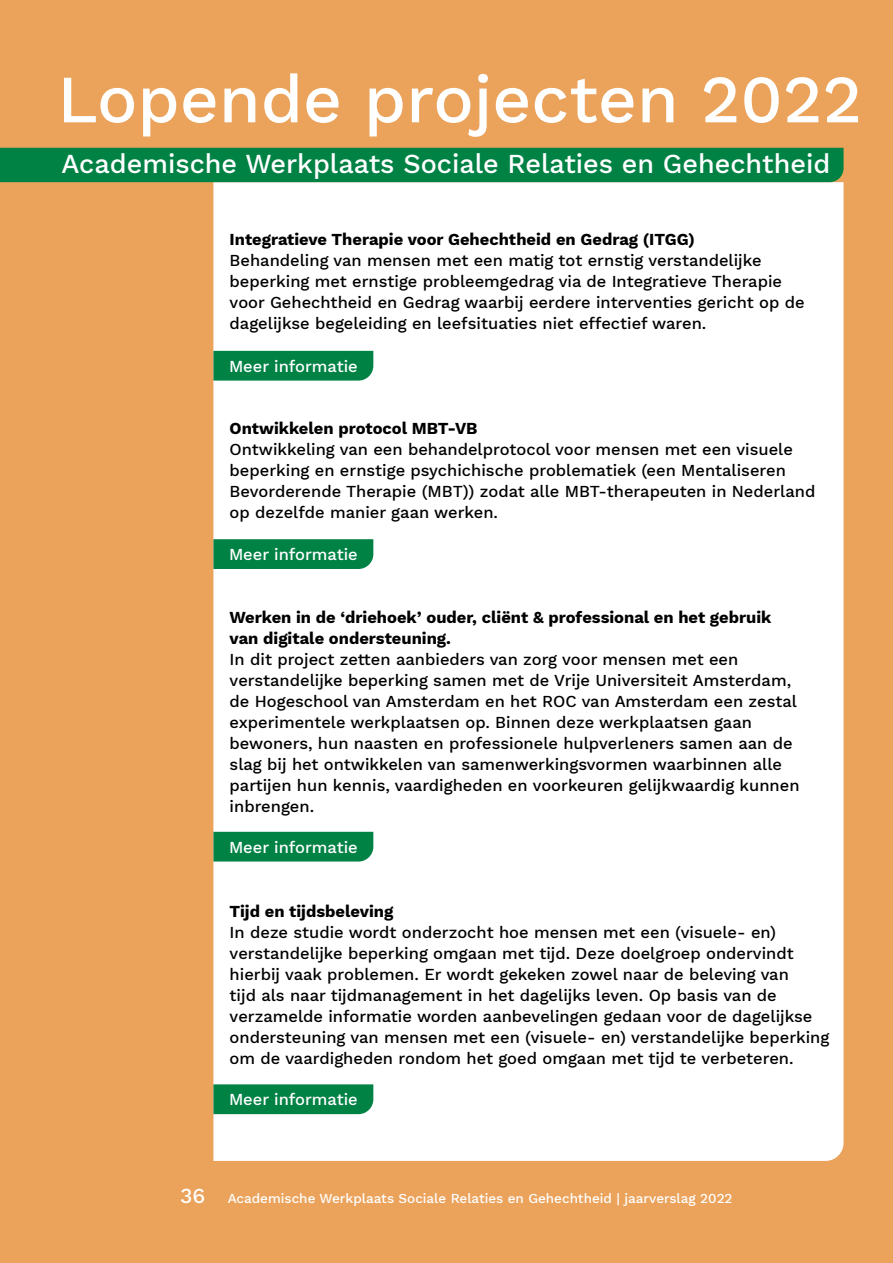
<style>
.page{position:relative;width:893px;height:1263px;background:#fff}
.page>*{position:absolute;margin:0;border:0;box-sizing:border-box;transform-origin:0 0}
.H2_-_hoofdkop_artike{font:500 67.5px "Work Sans";color:#fff}
.H4_-_subkop_artikel{font:500 27px "Work Sans";color:#fff}
.t1{font:500 16.5px/21px "Work Sans";color:#000}
.t2{font:700 16.5px "Work Sans";color:#000}
.t3{font:500 16.5px "Work Sans";color:#fff}
.t4{font:500 13.5px "Work Sans";color:#fff}
.s1{font-size:21px}
</style>
<div class="page">
<div style="left:0;top:0;width:892px;height:1263px;background:#eba35c"></div>
<div style="left:213px;top:182px;width:630px;height:979px;background:#fff"></div>
<hr style="left:892px;top:0;width:1px;height:1263px;background:#eba35c">
<div style="left:0;top:148px;width:843px;height:34px;background:#008245"></div>
<div style="left:213px;top:351px;width:160px;height:30px;background:#008245"></div>
<div style="left:213px;top:539px;width:160px;height:30px;background:#008245"></div>
<div style="left:213px;top:832px;width:160px;height:29px;background:#008245"></div>
<div style="left:213px;top:1084px;width:160px;height:30px;background:#008245"></div>
<p class="H2_-_hoofdkop_artike" style="left:57px;top:48px;width:806px">Lopende projecten 2022</p>
<p class="H4_-_subkop_artikel" style="left:62px;top:143px;width:770px">Academische Werkplaats Sociale Relaties en Gehechtheid</p>
<p class="t2" style="left:230px;top:227px;width:467px">Integratieve Therapie voor Gehechtheid en Gedrag (ITGG)</p>
<p class="t1" style="left:230px;top:249px;width:533px">Behandeling van mensen met een matig tot ernstig verstandelijke</p>
<p class="t1" style="left:230px;top:270px;width:554px">beperking met ernstige probleemgedrag via de Integratieve Therapie</p>
<p class="t1" style="left:230px;top:291px;width:577px">voor Gehechtheid en Gedrag waarbij eerdere interventies gericht op de dagelijkse begeleiding en leefsituaties niet effectief waren.</p>
<p class="t3" style="left:229px;top:353px;width:130px">Meer informatie</p>
<p class="t2" style="left:230px;top:416px;width:249px">Ontwikkelen protocol MBT-VB</p>
<p class="t1" style="left:230px;top:438px;width:565px">Ontwikkeling van een behandelprotocol voor mensen met een visuele</p>
<p class="t1" style="left:230px;top:459px;width:558px">beperking en ernstige psychichische problematiek (een Mentaliseren</p>
<p class="t1" style="left:230px;top:480px;width:587px">Bevorderende Therapie (MBT)) zodat alle MBT-therapeuten in Nederland op dezelfde manier gaan werken.</p>
<p class="t3" style="left:229px;top:542px;width:130px">Meer informatie</p>
<p class="t2" style="left:230px;top:605px;width:543px">Werken in de ‘driehoek’ ouder, cliënt &amp; professional en het gebruik</p>
<p class="t2" style="left:230px;top:626px;width:223px">van digitale ondersteuning.</p>
<p class="t1" style="left:230px;top:648px;width:510px">In dit project zetten aanbieders van zorg voor mensen met een</p>
<p class="t1" style="left:230px;top:669px;width:563px">verstandelijke beperking samen met de Vrije Universiteit Amsterdam,</p>
<p class="t1" style="left:230px;top:690px;width:569px">de Hogeschool van Amsterdam en het ROC van Amsterdam een zestal experimentele werkplaatsen op. Binnen deze werkplaatsen gaan</p>
<p class="t1" style="left:230px;top:732px;width:565px">bewoners, hun naasten en professionele hulpverleners samen aan de</p>
<p class="t1" style="left:230px;top:753px;width:554px">slag bij het ontwikkelen van samenwerkingsvormen waarbinnen alle</p>
<p class="t1" style="left:230px;top:774px;width:571px">partijen hun kennis, vaardigheden en voorkeuren gelijkwaardig kunnen inbrengen.</p>
<p class="t3" style="left:229px;top:834px;width:130px">Meer informatie</p>
<p class="t2" style="left:230px;top:899px;width:165px">Tijd en tijdsbeleving</p>
<p class="t1" style="left:230px;top:921px;width:548px">In deze studie wordt onderzocht hoe mensen met een (visuele- en)</p>
<p class="t1" style="left:230px;top:942px;width:566px">verstandelijke beperking omgaan met tijd. Deze doelgroep ondervindt hierbij vaak problemen. Er wordt gekeken zowel naar de beleving van</p>
<p class="t1" style="left:230px;top:984px;width:549px">tijd als naar tijdmanagement in het dagelijks leven. Op basis van de</p>
<p class="t1" style="left:230px;top:1005px;width:601px">verzamelde informatie worden aanbevelingen gedaan voor de dagelijkse ondersteuning van mensen met een (visuele- en) verstandelijke beperking om de vaardigheden rondom het goed omgaan met tijd te verbeteren.</p>
<p class="t3" style="left:229px;top:1087px;width:130px">Meer informatie</p>
<p class="t4" style="left:180px;top:1188px;width:554px"><span class="s1">36</span> Academische Werkplaats Sociale Relaties en Gehechtheid | jaarverslag 2022</p>
</div>
